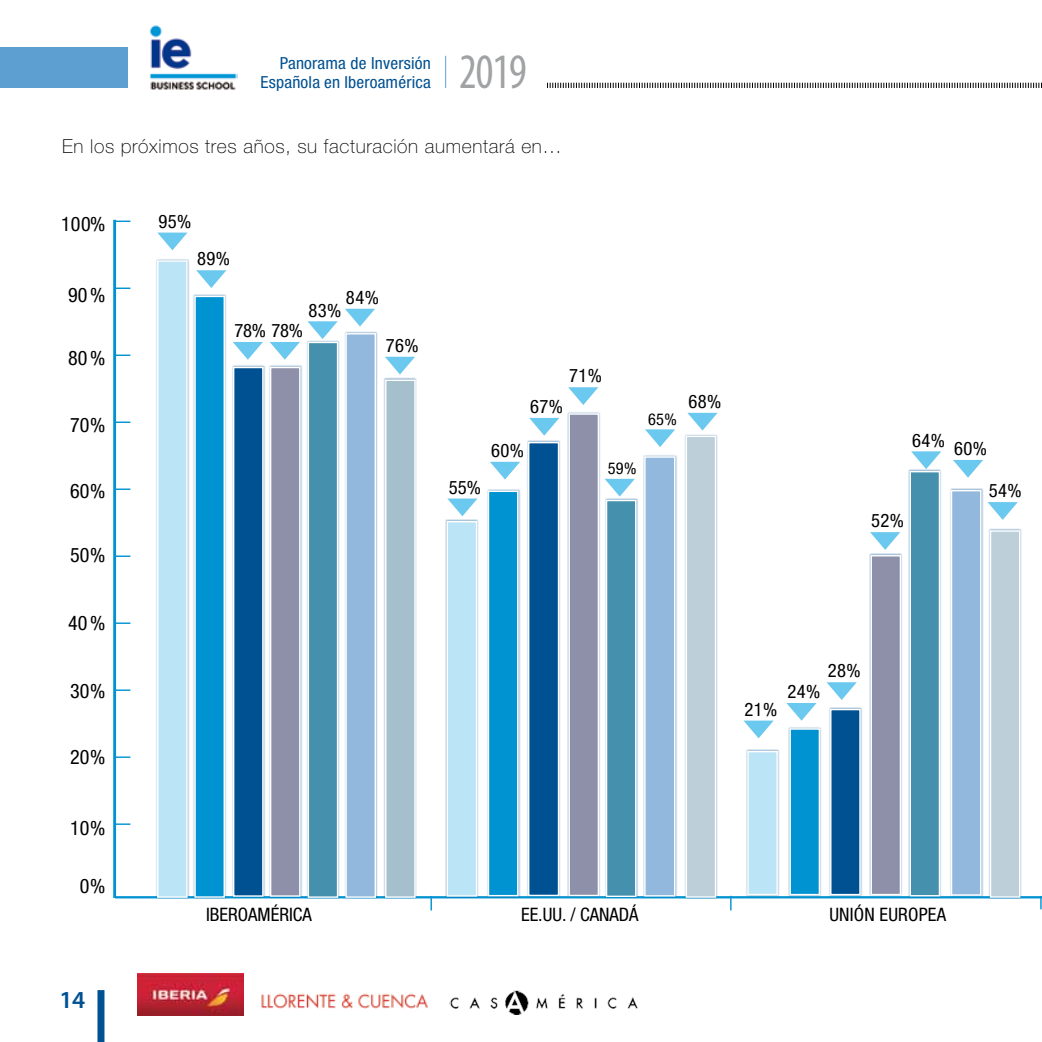
<style>
.page{position:relative;width:1042px;height:1042px;background:#fff}
.page>*{position:absolute;margin:0;border:0;box-sizing:border-box;transform-origin:0 0}
.t1{font:condensed 49.7px "Myriad Pro";color:#a1a2a4;scale:.92 1}
.t2{font:600 24.5px "Myriad Pro";color:#005192}
.t3{font:condensed 19.95px "Helvetica Neue LT Std";color:#000}
.t4{font:100 19.25px "Helvetica Neue LT Std";letter-spacing:.035em;color:#000}
.t5{font:condensed 18.55px "Helvetica Neue LT Std";letter-spacing:.02em;color:#000}
.t6{font:condensed 16.62px/19.2px "Helvetica Neue LT Std";letter-spacing:.01em;color:#005192;text-align:right;scale:1.05 1}
.t7{font:condensed 16.28px "Helvetica Neue LT Std";color:#000}
</style>
<div class="page">
<img style="left:149px;top:25px;width:88px;height:65px">
<hr style="left:445px;top:56px;width:1px;height:32px;background:#5e9fd2">
<div style="left:0;top:48px;width:128px;height:40px;background:#5e9fd2"></div>
<svg style="left:547px;top:83px;width:495px;height:5px"></svg>
<div style="left:97px;top:990px;width:7px;height:52px;background:#005192"></div>
<img style="left:261px;top:993px;width:167px;height:16px">
<img style="left:449px;top:990px;width:189px;height:25px">
<img style="left:137px;top:973px;width:106px;height:42px">
<hr style="left:115px;top:896px;width:927px;height:2px;background:#0093d1">
<div style="left:643px;top:454px;width:34px;height:444px;background:#005192;opacity:.45"></div>
<div style="left:644px;top:456px;width:31px;height:440px;background:#92b8de;border:1px solid #fff"></div>
<svg style="left:490px;top:462px;width:30px;height:17px"></svg>
<svg style="left:447px;top:498px;width:30px;height:18px"></svg>
<svg style="left:529px;top:418px;width:30px;height:18px"></svg>
<div style="left:526px;top:440px;width:35px;height:457px;background:#d4e1eb"></div>
<div style="left:528px;top:442px;width:31px;height:454px;background:#005192;border:1px solid #fff"></div>
<div style="left:486px;top:489px;width:34px;height:408px;background:#005192;opacity:.45"></div>
<div style="left:488px;top:491px;width:30px;height:405px;background:#0093d1;border:1px solid #fff"></div>
<div style="left:445px;top:519px;width:34px;height:379px;background:#005192;opacity:.45"></div>
<div style="left:447px;top:521px;width:30px;height:375px;background:#bce4f7;border:1px solid #fff"></div>
<div style="left:567px;top:411px;width:34px;height:486px;background:#d2e0ec"></div>
<div style="left:568px;top:413px;width:31px;height:483px;background:#8e90aa;border:1px solid #fff"></div>
<svg style="left:568px;top:387px;width:30px;height:18px"></svg>
<div style="left:604px;top:498px;width:34px;height:400px;background:#005192;opacity:.45"></div>
<div style="left:606px;top:500px;width:30px;height:397px;background:#4590ad;border:1px solid #fff"></div>
<svg style="left:605px;top:479px;width:30px;height:17px"></svg>
<svg style="left:645px;top:429px;width:30px;height:18px"></svg>
<div style="left:684px;top:434px;width:34px;height:465px;background:#cddde9"></div>
<div style="left:685px;top:436px;width:31px;height:462px;background:#bdd0da;border:1px solid #fff"></div>
<svg style="left:116px;top:823px;width:14px;height:2px"></svg>
<svg style="left:116px;top:756px;width:14px;height:2px"></svg>
<svg style="left:116px;top:689px;width:14px;height:2px"></svg>
<svg style="left:116px;top:622px;width:14px;height:2px"></svg>
<svg style="left:116px;top:555px;width:14px;height:2px"></svg>
<svg style="left:116px;top:488px;width:14px;height:2px"></svg>
<svg style="left:116px;top:421px;width:14px;height:2px"></svg>
<svg style="left:116px;top:354px;width:14px;height:2px"></svg>
<svg style="left:116px;top:287px;width:14px;height:2px"></svg>
<svg style="left:116px;top:221px;width:14px;height:1px"></svg>
<hr style="left:113px;top:220px;width:3px;height:678px;background:#0093d1">
<svg style="left:430px;top:896px;width:2px;height:14px"></svg>
<svg style="left:730px;top:898px;width:1px;height:12px"></svg>
<div style="left:344px;top:331px;width:33px;height:568px;background:#005192;opacity:.45"></div>
<div style="left:345px;top:333px;width:31px;height:565px;background:#92b8de;border:1px solid #fff"></div>
<svg style="left:743px;top:720px;width:30px;height:18px"></svg>
<svg style="left:786px;top:703px;width:30px;height:18px"></svg>
<svg style="left:158px;top:233px;width:29px;height:17px"></svg>
<svg style="left:196px;top:270px;width:30px;height:18px"></svg>
<svg style="left:826px;top:682px;width:31px;height:18px"></svg>
<svg style="left:233px;top:342px;width:30px;height:18px"></svg>
<svg style="left:870px;top:532px;width:30px;height:18px"></svg>
<div style="left:231px;top:365px;width:34px;height:533px;background:#dee8f0"></div>
<div style="left:233px;top:367px;width:31px;height:530px;background:#005192;border:1px solid #fff"></div>
<div style="left:156px;top:258px;width:34px;height:641px;background:#d0deea"></div>
<div style="left:157px;top:260px;width:31px;height:638px;background:#bce4f7;border:1px solid #fff"></div>
<div style="left:193px;top:294px;width:34px;height:604px;background:#d0deea"></div>
<div style="left:194px;top:296px;width:31px;height:602px;background:#0093d1;border:1px solid #fff"></div>
<div style="left:746px;top:749px;width:34px;height:147px;background:#005192;opacity:.45"></div>
<div style="left:747px;top:751px;width:31px;height:144px;background:#bce4f7;border:1px solid #fff"></div>
<div style="left:788px;top:726px;width:34px;height:170px;background:#d2e0eb"></div>
<div style="left:789px;top:728px;width:31px;height:167px;background:#0093d1;border:1px solid #fff"></div>
<div style="left:828px;top:707px;width:34px;height:189px;background:#005192;opacity:.45"></div>
<div style="left:830px;top:709px;width:30px;height:186px;background:#005192;border:1px solid #fff"></div>
<div style="left:869px;top:553px;width:34px;height:343px;background:#005192;opacity:.45"></div>
<div style="left:870px;top:555px;width:31px;height:340px;background:#8e90aa;border:1px solid #fff"></div>
<svg style="left:270px;top:342px;width:30px;height:18px"></svg>
<div style="left:268px;top:365px;width:34px;height:533px;background:#005192;opacity:.45"></div>
<div style="left:270px;top:367px;width:30px;height:530px;background:#8e90aa;border:1px solid #fff"></div>
<div style="left:306px;top:340px;width:34px;height:559px;background:#005192;opacity:.45"></div>
<div style="left:308px;top:342px;width:30px;height:556px;background:#4590ad;border:1px solid #fff"></div>
<div style="left:908px;top:469px;width:34px;height:428px;background:#005192;opacity:.45"></div>
<div style="left:909px;top:471px;width:31px;height:425px;background:#4590ad;border:1px solid #fff"></div>
<svg style="left:307px;top:321px;width:31px;height:18px"></svg>
<svg style="left:911px;top:451px;width:30px;height:18px"></svg>
<svg style="left:345px;top:309px;width:30px;height:17px"></svg>
<svg style="left:953px;top:460px;width:30px;height:18px"></svg>
<div style="left:949px;top:488px;width:34px;height:409px;background:#005192;opacity:.45"></div>
<div style="left:951px;top:490px;width:30px;height:405px;background:#92b8de;border:1px solid #fff"></div>
<div style="left:384px;top:378px;width:33px;height:521px;background:#c1d4e4"></div>
<div style="left:385px;top:380px;width:31px;height:518px;background:#a5bfcc;border:1px solid #fff"></div>
<div style="left:988px;top:528px;width:34px;height:371px;background:#d7e3ed"></div>
<div style="left:990px;top:530px;width:30px;height:368px;background:#bdd0da;border:1px solid #fff"></div>
<svg style="left:385px;top:357px;width:30px;height:17px"></svg>
<svg style="left:687px;top:413px;width:30px;height:17px"></svg>
<svg style="left:987px;top:502px;width:31px;height:18px"></svg>
<p class="t6" style="left:261px;top:53px;width:164px">Panorama de Inversión<br>Española en Iberoamérica</p>
<h1 class="t1" style="left:459px;top:45px;width:75px">2019</h1>
<p class="t4" style="left:62px;top:135px;width:501px">En los próximos tres años, su facturación aumentará en…</p>
<p class="t3" style="left:61px;top:212px;width:46px">10 0%</p>
<p class="t3" style="left:68px;top:283px;width:39px">90 %</p>
<p class="t3" style="left:68px;top:347px;width:39px">80 %</p>
<p class="t3" style="left:70px;top:413px;width:37px">70 %</p>
<p class="t3" style="left:70px;top:479px;width:37px">60 %</p>
<p class="t3" style="left:70px;top:543px;width:37px">50 %</p>
<p class="t3" style="left:68px;top:611px;width:39px">40 %</p>
<p class="t3" style="left:70px;top:679px;width:37px">30 %</p>
<p class="t3" style="left:70px;top:746px;width:37px">20 %</p>
<p class="t3" style="left:70px;top:816px;width:37px">10 %</p>
<p class="t3" style="left:80px;top:875px;width:27px">0 %</p>
<p class="t5" style="left:158px;top:210px;width:34px">95%</p>
<p class="t5" style="left:197px;top:248px;width:34px">89%</p>
<p class="t5" style="left:346px;top:287px;width:34px">84%</p>
<p class="t5" style="left:308px;top:299px;width:34px">83%</p>
<p class="t5" style="left:235px;top:320px;width:70px">78% 78%</p>
<p class="t5" style="left:386px;top:335px;width:34px">76%</p>
<p class="t5" style="left:569px;top:365px;width:34px">71%</p>
<p class="t5" style="left:530px;top:396px;width:34px">67%</p>
<p class="t5" style="left:449px;top:476px;width:34px">55%</p>
<p class="t5" style="left:491px;top:440px;width:34px">60%</p>
<p class="t7" style="left:608px;top:459px;width:30px">59%</p>
<p class="t7" style="left:648px;top:409px;width:30px">65%</p>
<p class="t5" style="left:688px;top:391px;width:34px">68%</p>
<p class="t5" style="left:912px;top:429px;width:34px">64%</p>
<p class="t5" style="left:954px;top:438px;width:34px">60%</p>
<p class="t5" style="left:871px;top:510px;width:34px">52%</p>
<p class="t5" style="left:988px;top:480px;width:34px">54%</p>
<p class="t5" style="left:744px;top:698px;width:34px">21%</p>
<p class="t5" style="left:787px;top:681px;width:34px">24%</p>
<p class="t5" style="left:827px;top:660px;width:34px">28%</p>
<p class="t5" style="left:206px;top:903px;width:10px">iberoam</p>
<p class="t5" style="left:271px;top:903px;width:18px">érica</p>
<p class="t5" style="left:521px;top:903px;width:80px">ee.uu. / Canad</p>
<p class="t5" style="left:629px;top:903px;width:11px">á</p>
<p class="t5" style="left:829px;top:903px;width:61px">unióneuropea</p>
<h2 class="t2" style="left:60px;top:986px;width:27px">14</h2>
</div>
